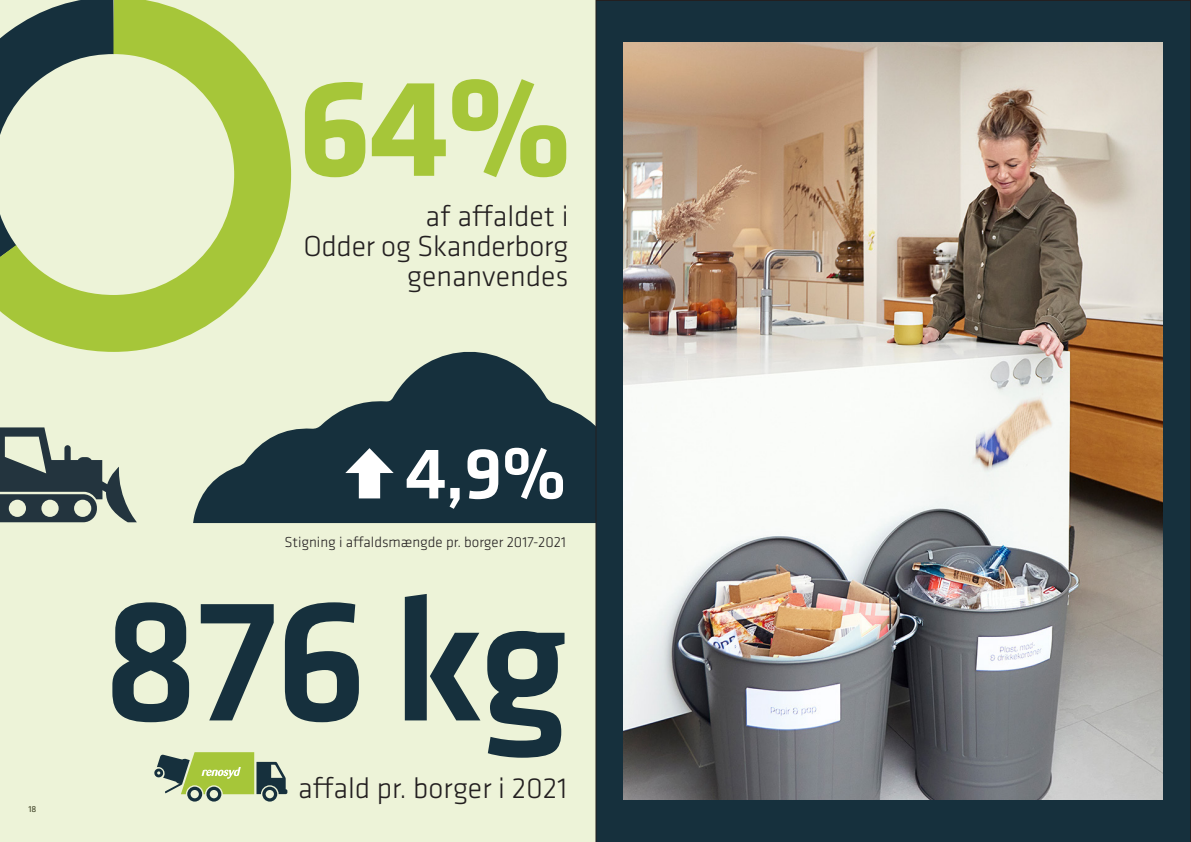
<style>
.page{position:relative;width:1191px;height:842px;background:#fff}
.page>*{position:absolute;margin:0;border:0;box-sizing:border-box;transform-origin:0 0}
.Overskrift_2{font:500 180px "Klavika";color:#16303d}
.Overskrift_2-2{font:700 143px "Klavika";color:#a6c639}
.Overskrift_2-3{font:500 75px "Klavika";color:#fff}
.Info_tekst_30pt{font:300 30px "Klavika";color:#231f20}
.Info_tekst_30pt-2{font:300 15px "Klavika";color:#231f20}
.t1{font:9px "Klavika";color:#231f20}
</style>
<div class="page">
<div style="left:0;top:0;width:595px;height:842px;background:#edf3d8"></div>
<svg style="left:193px;top:351px;width:402px;height:172px;fill:#16303d"></svg>
<svg style="left:154px;top:752px;width:133px;height:49px"></svg>
<div style="left:595px;top:0;width:596px;height:842px;background:#16303d"></div>
<img style="left:624px;top:43px;width:538px;height:756px">
<svg style="left:345px;top:448px;width:49px;height:50px;background:#818f96"></svg>
<svg style="left:0;top:0;width:319px;height:380px"></svg>
<svg style="left:0;top:427px;width:137px;height:95px"></svg>
<p class="t1" style="left:28px;top:804px;width:10px">18</p>
<p class="Overskrift_2-2" style="left:298px;top:51px;width:276px">64%</p>
<p class="Info_tekst_30pt" style="left:425px;top:200px;width:145px">af affaldet i</p>
<p class="Info_tekst_30pt" style="left:303px;top:230px;width:267px">Odder og Skanderborg</p>
<p class="Info_tekst_30pt" style="left:407px;top:260px;width:163px">genanvendes</p>
<p class="Overskrift_2-3" style="left:404px;top:433px;width:164px">4,9%</p>
<p class="Info_tekst_30pt-2" style="left:284px;top:534px;width:283px">Stigning i affaldsmængde pr. borger 2017-2021</p>
<p class="Overskrift_2" style="left:102px;top:563px;width:468px">876 kg</p>
<p class="Info_tekst_30pt" style="left:298px;top:772px;width:271px">affald pr. borger i 2021</p>
</div>
